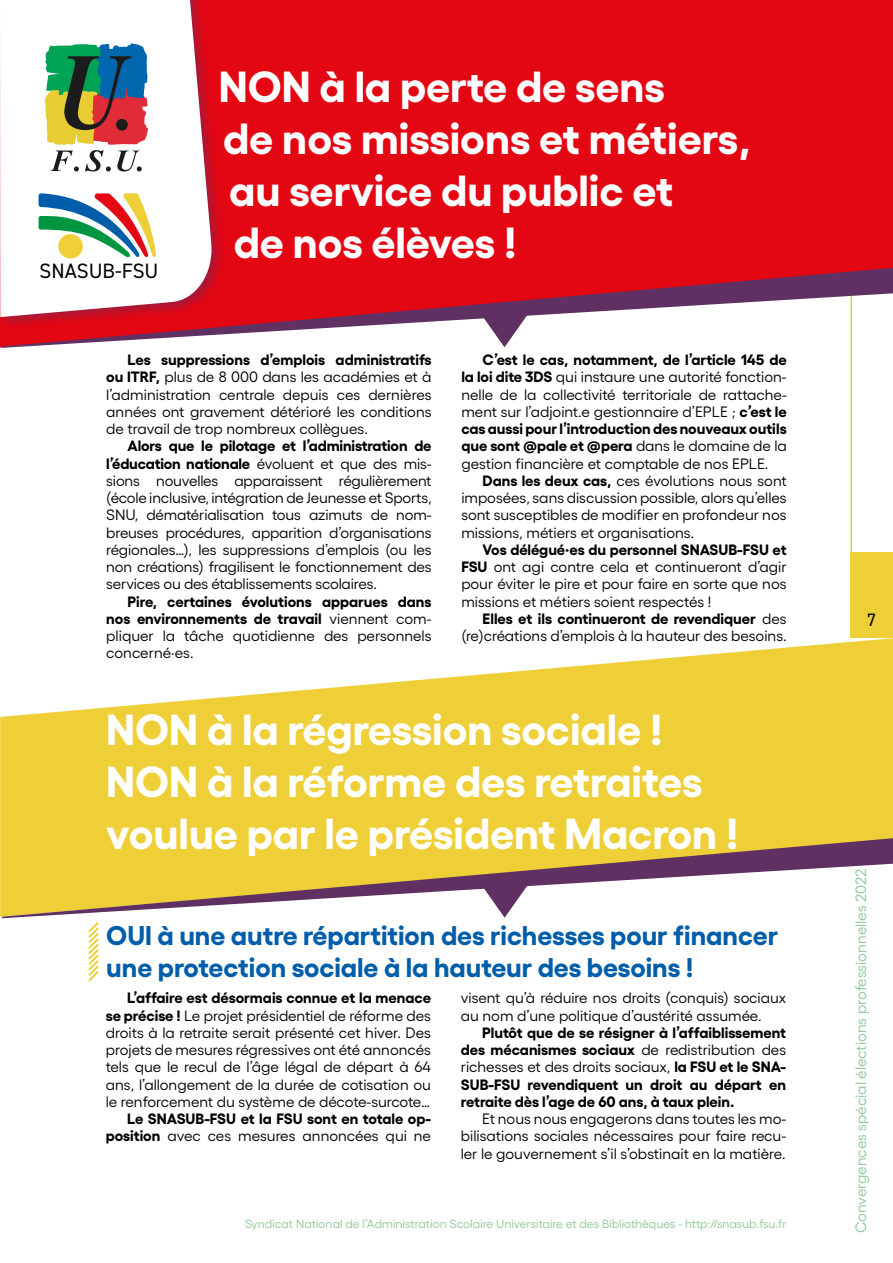
<style>
.page{position:relative;width:893px;height:1263px;background:#fff}
.page>*{position:absolute;margin:0;border:0;box-sizing:border-box;transform-origin:0 0}
.t1{font:700 43.5px/52.2px "Gellix";color:#fff}
.t2{font:700 27px/32.4px "Gellix";color:#005da9}
.t3{font:20.85px "DIN2014";color:#000}
.t4{font:18px "DIN2014";color:#000}
.t5{font:15px/17.2px "Gellix";color:#000;text-align:justify}
.t6{font:700 15px/17.2px "Gellix";color:#000;text-align:justify}
.t7{font:15px "Gellix";color:#8ec89a}
.t8{font:12px "Gellix";color:#8ec89a}
.s1{font-weight:700}
.s2{font-weight:400}
</style>
<div class="page">
<div style="left:850px;top:553px;width:43px;height:85px;background:#eecf37"></div>
<hr style="left:850px;top:0;width:2px;height:553px;background:#eecf37">
<svg style="left:0;top:638px;width:893px;height:279px;fill:#eecf37"></svg>
<svg style="left:2px;top:838px;width:891px;height:80px;fill:#eecf37"></svg>
<svg style="left:476px;top:877px;width:57px;height:41px"></svg>
<div style="left:225px;top:0;width:668px;height:268px;background:#e30613"></div>
<svg style="left:2px;top:268px;width:891px;height:80px"></svg>
<svg style="left:476px;top:307px;width:57px;height:40px"></svg>
<div style="left:0;top:0;width:225px;height:330px;background:#5f3061;opacity:.5"></div>
<svg style="left:156px;top:0;width:58px;height:317px"></svg>
<div style="left:35px;top:193px;width:124px;height:94px;background:#fff"></div>
<svg style="left:0;top:0;width:156px;height:347px"></svg>
<svg style="left:88px;top:922px;width:11px;height:60px"></svg>
<h3 class="t3" style="left:40px;top:258px;width:120px">SNASUB-FSU</h3>
<h1 class="t1" style="left:219px;top:55px;width:533px">NON à la perte de sens<br>de nos missions et métiers, au service du public et<br>de nos élèves !</h1>
<p class="t5" style="left:106px;top:350px;width:327px;text-indent:21px"><span class="s1">Les suppressions d’emplois administratifs ou ITRF,</span> plus de 8 000 dans les académies et à l’administration centrale depuis ces dernières années ont gravement détérioré les conditions de travail de trop nombreux collègues.</p>
<p class="t5" style="left:106px;top:436px;width:327px;text-indent:21px"><span class="s1">Alors que le pilotage et l’administration de l’éducation nationale</span> évoluent et que des mis&shy;sions nouvelles apparaissent régulièrement (école inclusive, intégration de Jeunesse et Sports, SNU, dématérialisation tous azimuts de nom&shy;breuses procédures, apparition d’organisations régionales…), les suppressions d’emplois (ou les non créations) fragilisent le fonctionnement des services ou des établissements scolaires.</p>
<p class="t6" style="left:106px;top:591px;width:327px;text-indent:21px">Pire, certaines évolutions apparues dans nos environnements de travail <span class="s2">viennent com&shy;pliquer la tâche quotidienne des personnels concerné·es.</span></p>
<p class="t5" style="left:461px;top:350px;width:327px;text-indent:21px"><span class="s1">C’est le cas, notamment, de l’article 145 de la loi dite 3DS</span> qui instaure une autorité fonction&shy;nelle de la collectivité territoriale de rattache&shy;ment sur l’adjoint.e gestionnaire d’EPLE ; <span class="s1">c’est le cas aussi pour l’introduction des nouveaux outils que sont @pale et @pera</span> dans le domaine de la gestion financière et comptable de nos EPLE.</p>
<p class="t5" style="left:461px;top:470px;width:327px;text-indent:21px"><span class="s1">Dans les deux cas,</span> ces évolutions nous sont imposées, sans discussion possible, alors qu’elles sont susceptibles de modifier en profondeur nos missions, métiers et organisations.</p>
<p class="t5" style="left:461px;top:539px;width:327px;text-indent:21px"><span class="s1">Vos délégué·es du personnel SNASUB-FSU et FSU</span> ont agi contre cela et continueront d’agir pour éviter le pire et pour faire en sorte que nos missions et métiers soient respectés !</p>
<p class="t5" style="left:461px;top:608px;width:327px;text-align:right"><span class="s1">Elles et ils continueront de revendiquer</span> des (re)créations d’emplois à la hauteur des besoins.</p>
<h1 class="t1" style="left:106px;top:698px;width:634px">NON à la régression sociale !<br>NON à la réforme des retraites voulue par le président Macron !</h1>
<h2 class="t2" style="left:106px;top:916px;width:673px">OUI à une autre répartition des richesses pour financer une protection sociale à la hauteur des besoins !</h2>
<p class="t5" style="left:106px;top:988px;width:327px;text-indent:21px"><span class="s1">L’affaire est désormais connue et la menace se précise !</span> Le projet présidentiel de réforme des droits à la retraite serait présenté cet hiver. Des projets de mesures régressives ont été annoncés tels que le recul de l’âge légal de départ à 64 ans, l’allongement de la durée de cotisation ou le renforcement du système de décote-surcote…</p>
<p class="t6" style="left:106px;top:1109px;width:327px;text-align:right">Le SNASUB-FSU et la FSU sont en totale op&shy;position <span class="s2">avec ces mesures annoncées qui ne</span></p>
<p class="t5" style="left:461px;top:988px;width:327px">visent qu’à réduire nos droits (conquis) sociaux au nom d’une politique d’austérité assumée.</p>
<p class="t6" style="left:461px;top:1022px;width:327px;text-indent:21px">Plutôt que de se résigner à l’affaiblissement des mécanismes sociaux <span class="s2">de redistribution des richesses et des droits sociaux,</span> la FSU et le SNA-SUB-FSU revendiquent un droit au départ en retraite dès l’age de 60 ans, à taux plein.</p>
<p class="t5" style="left:461px;top:1109px;width:327px;text-indent:21px">Et nous nous engagerons dans toutes les mo&shy;bilisations sociales nécessaires pour faire recu&shy;ler le gouvernement s’il s’obstinait en la matière.</p>
<p class="t8" style="left:245px;top:1214px;width:543px">Syndicat National de l’Administration Scolaire Universitaire et des Bibliothèques - http://snasub.fsu.fr</p>
<p class="t4" style="left:867px;top:609px;width:10px">7</p>
<p class="t7" style="left:849px;top:1233px;width:366px;rotate:-90deg">Convergences spécial élections professionnelles 2022</p>
</div>
